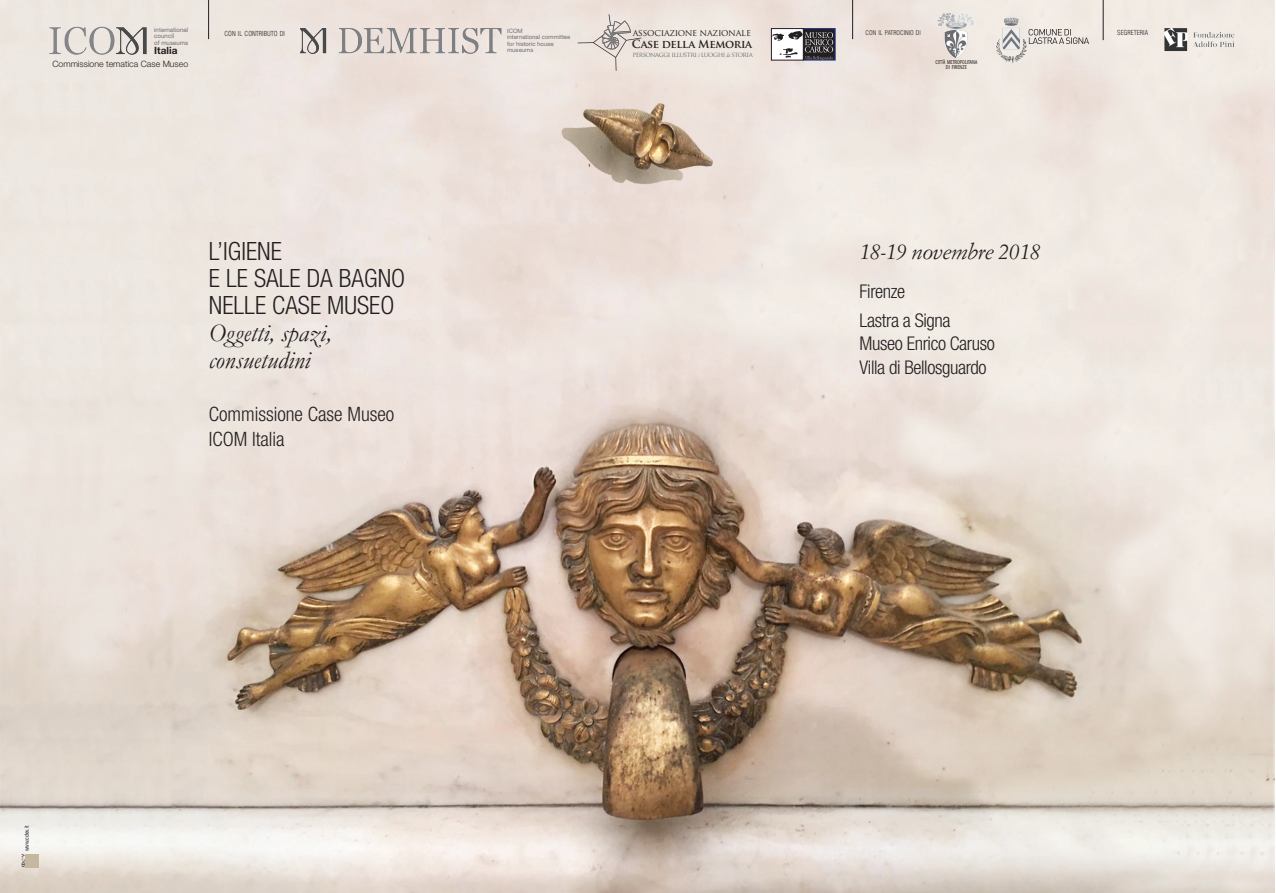
<style>
.page{position:relative;width:1276px;height:893px;background:#fff}
.page>*{position:absolute;margin:0;border:0;box-sizing:border-box;transform-origin:0 0}
.t1{font:300 condensed 25.2px/27px "Helvetica Neue LT Std";color:#231f20}
.t2{font:italic 25.2px/27px "Garamond";color:#231f20}
.t3{font:italic 21.6px "Simoncini Garamond";letter-spacing:-.02em;color:#231f20}
.t4{font:300 condensed 19.8px/25.2px "Helvetica Neue LT Std";color:#231f20}
.t5{font:300 condensed 18.9px/28.5px "Helvetica Neue LT Std";letter-spacing:-.02em;color:#231f20}
.t6{font:700 11.1px "Trajan Pro";letter-spacing:-.025em;color:#231f20}
.t7{font:700 10.05px "Helvetica Neue LT Std";color:#231f20}
.t8{font:9.15px "Trajan Pro";letter-spacing:-.03em;color:#231f20}
.t9{font:300 8.7px "Helvetica Neue LT Std";color:#231f20}
.t10{font:300 condensed 6.75px "Helvetica";color:#231f20}
.t11{font:6.6px "Trajan Pro";letter-spacing:-.08em;color:#6c6d70}
.t12{font:300 condensed 6.45px "Helvetica";color:#231f20}
.t13{font:6.45px "Cdev Glaser Stencil Plain";color:#231f20}
.t14{font:6.15px/6.4px "Helvetica Neue LT Std";color:#6c6d70}
.t15{font:6px/6.3px "Helvetica Neue LT Std";color:#6c6d70}
.t16{font:6px "Helvetica Neue";letter-spacing:-.01em;color:#231f20;scale:.8 1}
.t17{font:5.85px/4.9px "Franklin Gothic Book Cmpr";color:#231f20;text-align:center}
.s1{font-family:"Garamond";font-style:italic}
.s2{font-size:5.4px}
</style>
<div class="page">
<img style="left:0;top:0;width:1274px;height:893px">
<img style="left:1161px;top:12px;width:76px;height:54px">
<div style="left:771px;top:29px;width:32px;height:31px;border:1px solid #231f20"></div>
<svg style="left:772px;top:31px;width:61px;height:29px"></svg>
<svg style="left:577px;top:14px;width:64px;height:57px;background:#e0d7d1"></svg>
<svg style="left:1028px;top:29px;width:61px;height:15px"></svg>
<svg style="left:1005px;top:17px;width:6px;height:3px"></svg>
<hr style="left:852px;top:0;width:1px;height:39px;background:#231f20">
<hr style="left:208px;top:0;width:1px;height:39px;background:#231f20">
<div style="left:25px;top:854px;width:13px;height:13px;background:#c6b8a0"></div>
<img style="left:36px;top:20px;width:115px;height:41px">
<img style="left:934px;top:12px;width:47px;height:46px">
<img style="left:300px;top:28px;width:207px;height:25px">
<hr style="left:1103px;top:0;width:1px;height:40px;background:#231f20">
<p class="t14" style="left:154px;top:26px;width:36px">international council<br>of museums</p>
<p class="t7" style="left:154px;top:44px;width:25px">Italia</p>
<p class="t9" style="left:52px;top:58px;width:137px">Commissione tematica Case Museo</p>
<p class="t15" style="left:507px;top:28px;width:65px">ICOM<br>international committee for historic house museums</p>
<p class="t10" style="left:224px;top:29px;width:62px">CON IL CONTRIBUTO DI</p>
<p class="t12" style="left:865px;top:29px;width:57px">CON IL PATROCINIO DI</p>
<p class="t8" style="left:632px;top:27px;width:120px">ASSOCIAZIONE NAZIONALE</p>
<p class="t6" style="left:632px;top:37px;width:122px">Case della Memoria</p>
<p class="t11" style="left:632px;top:51px;width:122px">PERSONAGGI ILLUSTRI <span class="s1">i</span> LUOGHI <span class="s1">la</span> STORIA</p>
<p class="t17" style="left:935px;top:60px;width:43px">CITTÀ METROPOLITANA<br>DI FIRENZE</p>
<h1 class="t1" style="left:209px;top:238px;width:198px">L’igiene<br>e le sale da bagno nelle case museo</h1>
<h1 class="t2" style="left:209px;top:320px;width:124px">Oggetti, spazi, consuetudini</h1>
<p class="t4" style="left:209px;top:401px;width:187px">Commissione Case Museo<br>ICOM</p>
<p class="t4" style="left:252px;top:426px;width:34px">Italia</p>
<p class="t3" style="left:859px;top:239px;width:182px">18-19 novembre 2018</p>
<p class="t5" style="left:859px;top:277px;width:92px">Firenze<br>Lastra a Signa</p>
<p class="t5" style="left:859px;top:332px;width:137px;line-height:23.4px">Museo Enrico Caruso<br>Villa di Bellosguardo</p>
<p class="t10" style="left:1117px;top:28px;width:32px">SEGRETERIA</p>
<p class="t16" style="left:23px;top:851px;width:33px;rotate:-90deg">www.cdev.it</p>
<p class="t13" style="left:20px;top:867px;width:15px;rotate:-90deg">cd<span class="s2">f</span>v</p>
</div>
